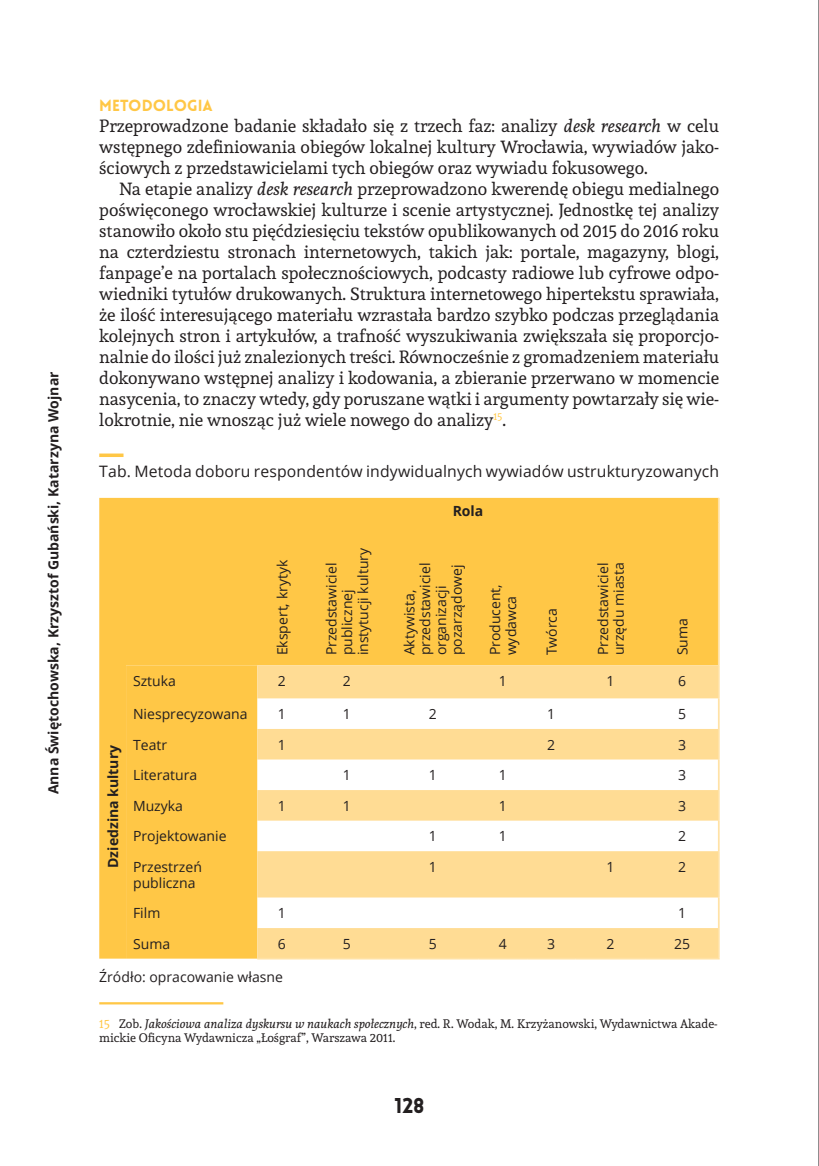
<style>
.page{position:relative;width:819px;height:1166px;background:#fff}
.page>*{position:absolute;margin:0;border:0;box-sizing:border-box;transform-origin:0 0}
.t1{font:900 21px "Lovelo";color:#231f20}
.t2{font:17.5px/21px "Andada";color:#231f20;text-align:justify}
.Tytul_tabela{font:15.75px "Open Sans";letter-spacing:.01em;color:#231f20}
.t3{font:900 15.75px "Lovelo";color:#ffc746}
.No_Spacing{font:14px/15.8px "Open Sans";color:#231f20}
.No_Spacing-2{font:700 14px "Open Sans";color:#231f20}
.przypisy{font:12.25px/14.3px "Andada";color:#231f20}
.s1{font-style:italic}
.s2{color:#ffc746}
</style>
<div class="page">
<hr style="left:818px;top:0;width:1px;height:1166px;background:#231f20">
<svg style="left:99px;top:453px;width:24px;height:4px"></svg>
<div style="left:99px;top:498px;width:618px;height:460px;background:#ffc746"></div>
<div style="left:126px;top:665px;width:131px;height:293px;background:#ffc746"></div>
<svg style="left:257px;top:665px;width:460px;height:293px;fill:#ffdc94"></svg>
<hr style="left:717px;top:498px;width:2px;height:24px;background:#ffe2a6">
<hr style="left:717px;top:522px;width:2px;height:143px;background:#ffe2a6">
<hr style="left:717px;top:665px;width:2px;height:33px;background:#ffe2a6">
<hr style="left:717px;top:698px;width:2px;height:31px;background:#ffe2a6">
<hr style="left:717px;top:729px;width:2px;height:30px;background:#ffe2a6">
<hr style="left:717px;top:759px;width:2px;height:31px;background:#ffe2a6">
<hr style="left:717px;top:790px;width:2px;height:30px;background:#ffe2a6">
<hr style="left:717px;top:820px;width:2px;height:31px;background:#ffe2a6">
<hr style="left:717px;top:851px;width:2px;height:46px;background:#ffe2a6">
<hr style="left:717px;top:897px;width:2px;height:31px;background:#ffe2a6">
<hr style="left:717px;top:928px;width:2px;height:30px;background:#ffe2a6">
<hr style="left:257px;top:958px;width:50px;height:1px;background:#ffe2a6">
<hr style="left:307px;top:958px;width:80px;height:1px;background:#ffe2a6">
<hr style="left:387px;top:958px;width:91px;height:1px;background:#ffe2a6">
<hr style="left:478px;top:958px;width:49px;height:1px;background:#ffe2a6">
<hr style="left:527px;top:958px;width:48px;height:1px;background:#ffe2a6">
<hr style="left:575px;top:958px;width:70px;height:1px;background:#ffe2a6">
<hr style="left:645px;top:958px;width:74px;height:1px;background:#ffe2a6">
<hr style="left:99px;top:1002px;width:124px;height:2px;background:#ffc746">
<p class="No_Spacing-2" style="left:43px;top:794px;width:424px;rotate:-90deg">Anna Świętochowska, Krzysztof Gubański, Katarzyna Wojnar</p>
<p class="t3" style="left:99px;top:96px;width:115px">METODOLOGIA</p>
<p class="t2" style="left:99px;top:115px;width:621px">Przeprowadzone badanie składało się z trzech faz: analizy <span class="s1">desk research</span> w celu wstępnego zdefiniowania obiegów lokalnej kultury Wrocławia, wywiadów jako&shy;ściowych z przedstawicielami tych obiegów oraz wywiadu fokusowego.</p>
<p class="t2" style="left:99px;top:178px;width:621px;text-indent:20px">Na etapie analizy <span class="s1">desk research</span> przeprowadzono kwerendę obiegu medialnego poświęconego wrocławskiej kulturze i scenie artystycznej. Jednostkę tej analizy stanowiło około stu pięćdziesięciu tekstów opublikowanych od 2015 do 2016 roku na czterdziestu stronach internetowych, takich jak: portale, magazyny, blogi, fanpage’e na portalach społecznościowych, podcasty radiowe lub cyfrowe odpo&shy;wiedniki tytułów drukowanych. Struktura internetowego hipertekstu sprawiała, że ilość interesującego materiału wzrastała bardzo szybko podczas przeglądania kolejnych stron i artykułów, a trafność wyszukiwania zwiększała się proporcjo&shy;nalnie do ilości już znalezionych treści. Równocześnie z gromadzeniem materiału dokonywano wstępnej analizy i kodowania, a zbieranie przerwano w momencie nasycenia, to znaczy wtedy, gdy poruszane wątki i argumenty powtarzały się wie&shy;lokrotnie, nie wnosząc już wiele nowego do analizy<sup>15</sup>.</p>
<p class="Tytul_tabela" style="left:99px;top:460px;width:621px">Tab. Metoda doboru respondentów indywidualnych wywiadów ustrukturyzowanych</p>
<p class="No_Spacing-2" style="left:452px;top:501px;width:32px">Rola</p>
<p class="No_Spacing" style="left:274px;top:655px;width:97px;rotate:-90deg">Ekspert, krytyk</p>
<p class="No_Spacing" style="left:323px;top:655px;width:109px;rotate:-90deg">Przedstawiciel publicznej instytucji kultury</p>
<p class="No_Spacing" style="left:401px;top:655px;width:94px;rotate:-90deg">Aktywista, przedstawiciel organizacji pozarządowej</p>
<p class="No_Spacing" style="left:487px;top:655px;width:73px;rotate:-90deg">Producent, wydawca</p>
<p class="No_Spacing" style="left:543px;top:655px;width:49px;rotate:-90deg">Twórca</p>
<p class="No_Spacing" style="left:594px;top:655px;width:95px;rotate:-90deg">Przedstawiciel urzędu miasta</p>
<p class="No_Spacing" style="left:674px;top:655px;width:39px;rotate:-90deg">Suma</p>
<p class="No_Spacing" style="left:133px;top:673px;width:44px">Sztuka</p>
<p class="No_Spacing" style="left:278px;top:673px;width:10px">2</p>
<p class="No_Spacing" style="left:343px;top:673px;width:10px">2</p>
<p class="No_Spacing" style="left:499px;top:673px;width:10px">1</p>
<p class="No_Spacing" style="left:606px;top:673px;width:10px">1</p>
<p class="No_Spacing" style="left:678px;top:673px;width:10px">6</p>
<p class="No_Spacing" style="left:133px;top:706px;width:116px">Niesprecyzowana</p>
<p class="No_Spacing" style="left:278px;top:706px;width:10px">1</p>
<p class="No_Spacing" style="left:343px;top:706px;width:10px">1</p>
<p class="No_Spacing" style="left:429px;top:706px;width:10px">2</p>
<p class="No_Spacing" style="left:547px;top:706px;width:10px">1</p>
<p class="No_Spacing" style="left:678px;top:706px;width:10px">5</p>
<p class="No_Spacing" style="left:133px;top:736px;width:36px">Teatr</p>
<p class="No_Spacing" style="left:278px;top:736px;width:10px">1</p>
<p class="No_Spacing" style="left:547px;top:736px;width:10px">2</p>
<p class="No_Spacing" style="left:678px;top:736px;width:10px">3</p>
<p class="No_Spacing" style="left:133px;top:767px;width:66px">Literatura</p>
<p class="No_Spacing" style="left:343px;top:767px;width:10px">1</p>
<p class="No_Spacing" style="left:429px;top:767px;width:10px">1</p>
<p class="No_Spacing" style="left:499px;top:767px;width:10px">1</p>
<p class="No_Spacing" style="left:678px;top:767px;width:10px">3</p>
<p class="No_Spacing" style="left:133px;top:797px;width:51px">Muzyka</p>
<p class="No_Spacing" style="left:278px;top:797px;width:10px">1</p>
<p class="No_Spacing" style="left:343px;top:797px;width:10px">1</p>
<p class="No_Spacing" style="left:499px;top:797px;width:10px">1</p>
<p class="No_Spacing" style="left:678px;top:797px;width:10px">3</p>
<p class="No_Spacing" style="left:133px;top:828px;width:95px">Projektowanie</p>
<p class="No_Spacing" style="left:429px;top:828px;width:10px">1</p>
<p class="No_Spacing" style="left:499px;top:828px;width:10px">1</p>
<p class="No_Spacing" style="left:678px;top:828px;width:10px">2</p>
<p class="No_Spacing" style="left:133px;top:858px;width:70px">Przestrzeń publiczna</p>
<p class="No_Spacing" style="left:429px;top:858px;width:10px">1</p>
<p class="No_Spacing" style="left:606px;top:858px;width:10px">1</p>
<p class="No_Spacing" style="left:678px;top:858px;width:10px">2</p>
<p class="No_Spacing" style="left:133px;top:905px;width:29px">Film</p>
<p class="No_Spacing" style="left:278px;top:905px;width:10px">1</p>
<p class="No_Spacing" style="left:678px;top:905px;width:10px">1</p>
<p class="No_Spacing" style="left:133px;top:935px;width:39px">Suma</p>
<p class="No_Spacing" style="left:278px;top:935px;width:10px">6</p>
<p class="No_Spacing" style="left:343px;top:935px;width:10px">5</p>
<p class="No_Spacing" style="left:429px;top:935px;width:10px">5</p>
<p class="No_Spacing" style="left:499px;top:935px;width:10px">4</p>
<p class="No_Spacing" style="left:547px;top:935px;width:10px">3</p>
<p class="No_Spacing" style="left:606px;top:935px;width:10px">2</p>
<p class="No_Spacing" style="left:674px;top:935px;width:18px">25</p>
<p class="No_Spacing" style="left:99px;top:969px;width:185px">Źródło: opracowanie własne</p>
<p class="przypisy" style="left:99px;top:1016px;width:620px"><span class="s2">15</span> Zob. <span class="s1">Jakościowa analiza dyskursu w naukach społecznych</span>, red. R. Wodak, M. Krzyżanowski, Wydawnictwa Akade&shy;mickie Oficyna Wydawnicza „Łośgraf”, Warszawa 2011.</p>
<p class="No_Spacing-2" style="left:103px;top:868px;width:124px;rotate:-90deg">Dziedzina kultury</p>
<p class="t1" style="left:394px;top:1093px;width:31px">128</p>
</div>
